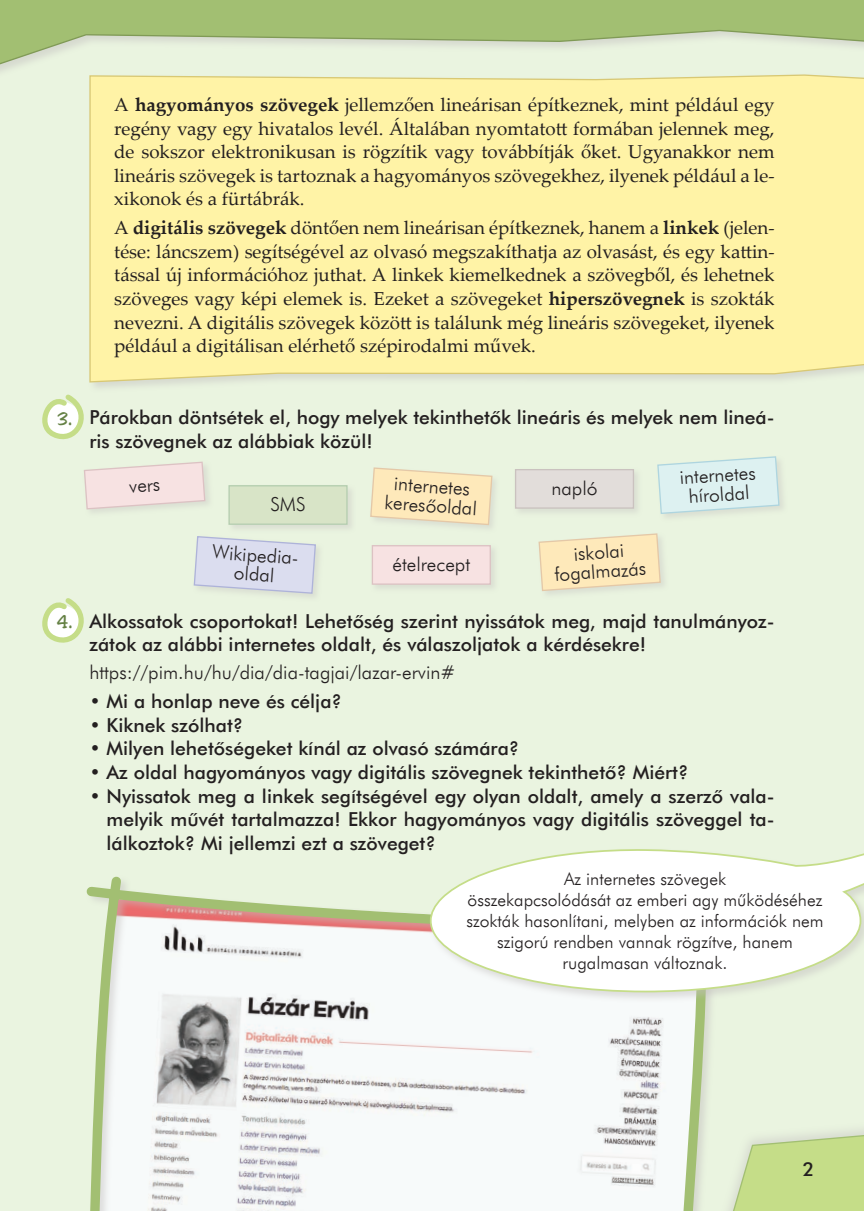
<style>
.page{position:relative;width:864px;height:1211px;background:#fff}
.page>*{position:absolute;margin:0;border:0;box-sizing:border-box;transform-origin:0 0}
.feladat_bold{font:19.25px/23.6px "Futura Med HU Medium";color:#231f20}
.fürtábra_szöveg{font:19.25px/19.2px "Futura Lt HU Light";color:#231f20;text-align:center}
.feladat_normál{font:19.25px "Futura Lt HU Light";color:#231f20}
.feladatszám{font:19.25px "Jester";color:#658145}
.oldalszám_jobb{font:19.25px "Futura Med HU Medium";color:#231f20}
.jegyezd_meg{font:18.72px/23.6px "Palatino Linotype";color:#231f20;text-align:justify}
.tudod-e{font:17.5px/21px "Futura Lt HU Light";color:#231f20;text-align:center}
.s1{font-weight:700}
</style>
<div class="page">
<div style="left:0;top:103px;width:863px;height:1107px;background:#eaf4e0"></div>
<svg style="left:0;top:0;width:863px;height:92px;background:#c2d5a5"></svg>
<svg style="left:59px;top:870px;width:370px;height:340px"></svg>
<svg style="left:33px;top:390px;width:59px;height:58px"></svg>
<svg style="left:33px;top:593px;width:59px;height:58px"></svg>
<div style="left:88px;top:73px;width:775px;height:320px;background:#eaf4e0"></div>
<div style="left:89px;top:74px;width:774px;height:309px;background:#fff3a6"></div>
<div style="left:82px;top:460px;width:132px;height:58px;background:#c4c1c0;opacity:.4"></div>
<svg style="left:83px;top:461px;width:123px;height:49px;background:#f1e2de"></svg>
<div style="left:369px;top:543px;width:130px;height:50px;background:#c4c1c0;opacity:.4"></div>
<div style="left:372px;top:545px;width:118px;height:39px;background:#f7e2e2"></div>
<div style="left:371px;top:545px;width:119px;height:39px;border:1px solid #dcc2c3"></div>
<div style="left:226px;top:483px;width:130px;height:50px;background:#e4ecda"></div>
<div style="left:229px;top:486px;width:118px;height:38px;background:#d8e4c7"></div>
<div style="left:228px;top:485px;width:119px;height:40px;border:1px solid #b5ceb0"></div>
<div style="left:368px;top:466px;width:133px;height:67px;background:#e9f3df"></div>
<svg style="left:370px;top:467px;width:123px;height:59px"></svg>
<div style="left:537px;top:532px;width:132px;height:67px;background:#e8f2de"></div>
<svg style="left:538px;top:533px;width:123px;height:59px"></svg>
<div style="left:192px;top:534px;width:132px;height:68px;background:#c4c1c0;opacity:.4"></div>
<svg style="left:193px;top:535px;width:123px;height:59px;background:#daddea"></svg>
<div style="left:655px;top:455px;width:133px;height:67px;background:#c4c1c0;opacity:.4"></div>
<svg style="left:656px;top:455px;width:124px;height:59px;background:#dbeeeb"></svg>
<div style="left:512px;top:467px;width:130px;height:50px;background:#c4c1c0;opacity:.4"></div>
<div style="left:515px;top:469px;width:118px;height:39px;background:#e2ddda"></div>
<div style="left:514px;top:469px;width:119px;height:39px;border:1px solid #cac2bf"></div>
<svg style="left:429px;top:772px;width:434px;height:438px"></svg>
<p class="jegyezd_meg" style="left:114px;top:92px;width:661px">A <span class="s1">hagyományos szövegek</span> jellemzően lineárisan építkeznek, mint például egy regény vagy egy hivatalos levél. Általában nyomtatott formában jelennek meg, de sokszor elektronikusan is rögzítik vagy továbbítják őket. Ugyanakkor nem lineáris szövegek is tartoznak a hagyományos szövegekhez, ilyenek például a le&shy;xikonok és a fürtábrák.</p>
<p class="jegyezd_meg" style="left:114px;top:215px;width:661px">A <span class="s1">digitális szövegek</span> döntően nem lineárisan építkeznek, hanem a <span class="s1">linkek</span> (jelen&shy;tése: láncszem) segítségével az olvasó megszakíthatja az olvasást, és egy kattin&shy;tással új információhoz juthat. A linkek kiemelkednek a szövegből, és lehetnek szöveges vagy képi elemek is. Ezeket a szövegeket <span class="s1">hiperszövegnek</span> is szokták nevezni. A digitális szövegek között is találunk még lineáris szövegeket, ilyenek például a digitálisan elérhető szépirodalmi művek.</p>
<p class="feladatszám" style="left:57px;top:407px;width:16px">3.</p>
<p class="feladatszám" style="left:57px;top:610px;width:17px">4.</p>
<p class="feladat_bold" style="left:89px;top:405px;width:686px">Párokban döntsétek el, hogy melyek tekinthetõk lineáris és melyek nem lineá&shy;ris szövegnek az alábbiak közül!</p>
<p class="fürtábra_szöveg" style="left:128px;top:476px;width:33px;rotate:-4deg">vers</p>
<p class="fürtábra_szöveg" style="left:270px;top:494px;width:37px">SMS</p>
<p class="fürtábra_szöveg" style="left:213px;top:542px;width:91px;rotate:4deg">Wikipedia&shy;oldal</p>
<p class="fürtábra_szöveg" style="left:386px;top:473px;width:94px;rotate:4deg">internetes keresõoldal</p>
<p class="fürtábra_szöveg" style="left:392px;top:554px;width:79px">ételrecept</p>
<p class="fürtábra_szöveg" style="left:551px;top:478px;width:48px">napló</p>
<p class="fürtábra_szöveg" style="left:552px;top:545px;width:93px;rotate:-4deg">iskolai fogalmazás</p>
<p class="fürtábra_szöveg" style="left:678px;top:467px;width:78px;rotate:-4deg">internetes híroldal</p>
<p class="feladat_bold" style="left:89px;top:609px;width:686px">Alkossatok csoportokat! Lehetõség szerint nyissátok meg, majd tanulmányoz&shy;zátok az alábbi internetes oldalt, és válaszoljatok a kérdésekre!</p>
<p class="feladat_normál" style="left:89px;top:661px;width:367px">https://pim.hu/hu/dia/dia-tagjai/lazar-ervin#</p>
<p class="feladat_bold" style="left:89px;top:689px;width:254px">• Mi a honlap neve és célja?</p>
<p class="feladat_bold" style="left:89px;top:712px;width:155px">• Kiknek szólhat?</p>
<p class="feladat_bold" style="left:89px;top:736px;width:431px">• Milyen lehetõségeket kínál az olvasó számára?</p>
<p class="feladat_bold" style="left:89px;top:760px;width:600px">• Az oldal hagyományos vagy digitális szövegnek tekinthetõ? Miért?</p>
<p class="feladat_bold" style="left:106px;top:783px;width:669px;text-align:justify;text-indent:-17px">• Nyissatok meg a linkek segítségével egy olyan oldalt, amely a szerzõ vala&shy;melyik mûvét tartalmazza! Ekkor hagyományos vagy digitális szöveggel ta&shy;lálkoztok? Mi jellemzi ezt a szöveget?</p>
<p class="tudod-e" style="left:466px;top:867px;width:358px">Az internetes szövegek<br>összekapcsolódását az emberi agy mûködéséhez szokták hasonlítani, melyben az információk nem szigorú rendben vannak rögzítve, hanem rugalmasan változnak.</p>
<p class="oldalszám_jobb" style="left:802px;top:1157px;width:13px">2</p>
</div>
